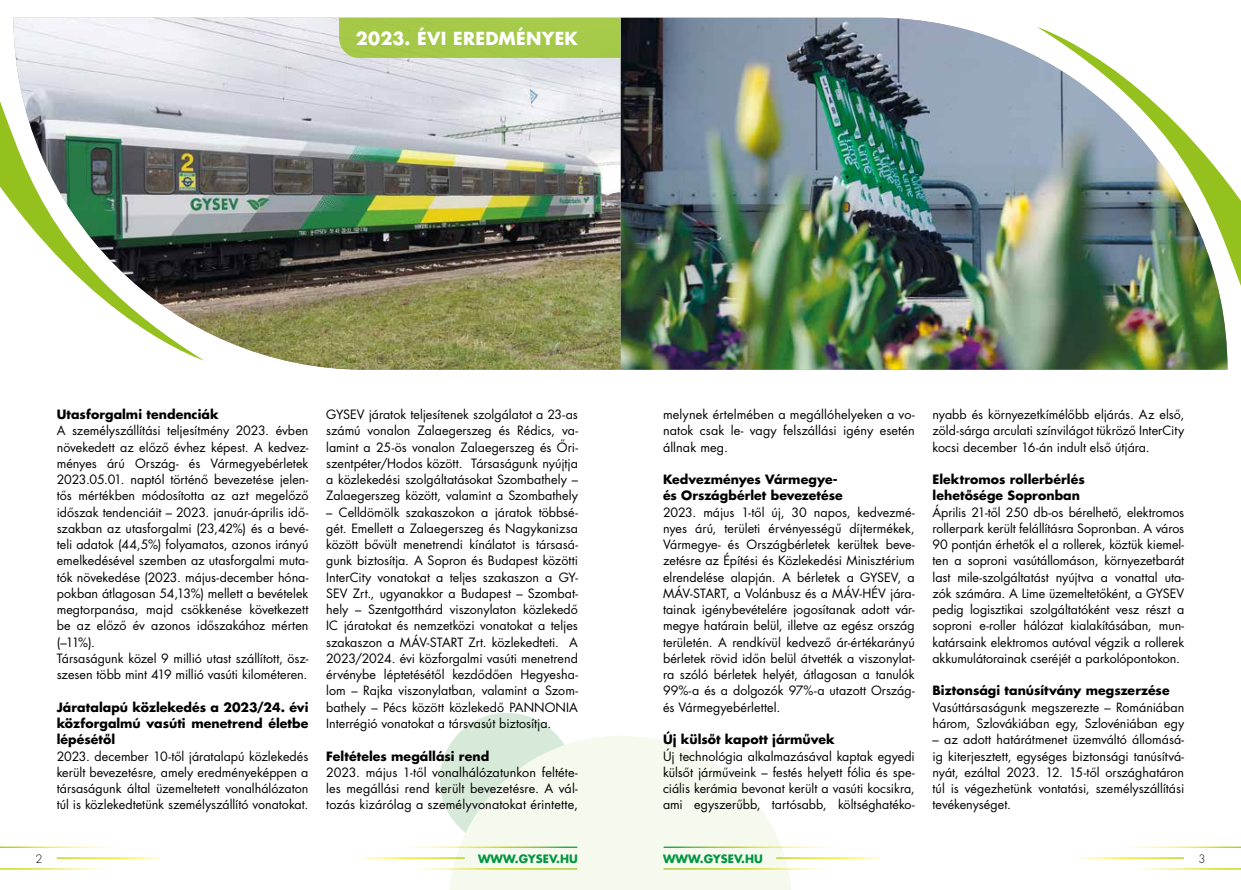
<style>
.page{position:relative;width:1241px;height:890px;background:#fff}
.page>*{position:absolute;margin:0;border:0;box-sizing:border-box;transform-origin:0 0}
.t1{font:700 17.5px "Futura LT Pro";letter-spacing:.02em;color:#fff}
.t2{font:12.5px/16.2px "Futura LT Pro";color:#000;text-align:justify}
.t3{font:700 12.5px/16.2px "Futura LT Pro";letter-spacing:.005em;color:#000}
.t4{font:700 11.25px "Futura LT Pro";color:#009641}
.t5{font:300 11.25px "Futura LT Pro";color:#000}
</style>
<div class="page">
<div style="left:439px;top:712px;width:135px;height:135px;background:#d7ead9;border-radius:50%"></div>
<svg style="left:448px;top:735px;width:344px;height:154px;fill:#f6f9ed"></svg>
<hr style="left:664px;top:868px;width:173px;height:1px;background:#fff">
<hr style="left:776px;top:857px;width:102px;height:1px;background:#fff">
<hr style="left:664px;top:846px;width:173px;height:1px;background:#fff">
<hr style="left:403px;top:868px;width:174px;height:1px;background:#fff">
<hr style="left:362px;top:857px;width:102px;height:1px;background:#fff">
<hr style="left:403px;top:846px;width:174px;height:1px;background:#fff">
<img style="left:620px;top:18px;width:607px;height:351px">
<img style="left:1036px;top:27px;width:204px;height:277px">
<img style="left:13px;top:18px;width:607px;height:351px">
<svg style="left:0;top:83px;width:204px;height:277px"></svg>
<div style="left:339px;top:18px;width:281px;height:40px;background:#a5c948"></div>
<h1 class="t1" style="left:356px;top:25px;width:223px">2023. ÉVI EREDMÉNYEK</h1>
<p class="t3" style="left:57px;top:406px;width:163px">Utasforgalmi tendenciák</p>
<p class="t2" style="left:57px;top:422px;width:253px;text-align:left">A személyszállítási teljesítmény 2023. évben növekedett az előző évhez képest. A kedvez&shy;ményes árú Ország- és Vármegyebérletek 2023.05.01. naptól történő bevezetése jelen&shy;tős mértékben módosította az azt megelőző időszak tendenciáit – 2023. január-április idő&shy;szakban az utasforgalmi (23,42%) és a bevé&shy;teli adatok (44,5%) folyamatos, azonos irányú emelkedésével szemben az utasforgalmi muta&shy;tók növekedése (2023. május-december hóna&shy;pokban átlagosan 54,13%) mellett a bevételek megtorpanása, majd csökkenése következett be az előző év azonos időszakához mérten (–11%).<br>Társaságunk közel 9 millió utast szállított, ös - szesen több mint 419 millió vasúti kilométeren.</p>
<p class="t3" style="left:57px;top:698px;width:253px;text-align:justify">Járatalapú közlekedés a 2023/24. évi közforgalmú vasúti menetrend életbe lépésétől</p>
<p class="t2" style="left:57px;top:747px;width:253px">2023. december 10-től járatalapú közlekedés került bevezetésre, amely eredményeképpen a társaságunk által üzemeltetett vonalhálózaton túl is közlekedtetünk személyszállító vonatokat.</p>
<p class="t2" style="left:326px;top:406px;width:253px">GYSEV járatok teljesítenek szolgálatot a 23-as számú vonalon Zalaegerszeg és Rédics, va&shy;lamint a 25-ös vonalon Zalaegerszeg és Őri&shy;szentpéter/Hodos között. Társaságunk nyújtja a közlekedési szolgáltatásokat Szombathely – Zalaegerszeg között, valamint a Szombathely</p>
<p class="t2" style="left:326px;top:503px;width:253px">– Celldömölk szakaszokon a járatok többsé&shy;gét. Emellett a Zalaegerszeg és Nagykanizsa között bővült menetrendi kínálatot is társasá&shy;gunk biztosítja. A Sopron és Budapest közötti InterCity vonatokat a teljes szakaszon a GY-SEV Zrt., ugyanakkor a Budapest – Szombat&shy;hely – Szentgotthárd viszonylaton közlekedő IC járatokat és nemzetközi vonatokat a teljes szakaszon a MÁV-START Zrt. közlekedteti. A 2023/2024. évi közforgalmi vasúti menetrend érvénybe léptetésétől kezdődően Hegyesha&shy;lom – Rajka viszonylatban, valamint a Szom&shy;bathely – Pécs között közlekedő PANNONIA Interrégió vonatokat a társvasút biztosítja.</p>
<p class="t3" style="left:326px;top:747px;width:164px">Feltételes megállási rend</p>
<p class="t2" style="left:326px;top:763px;width:253px">2023. május 1-től vonalhálózatunkon feltéte&shy;les megállási rend került bevezetésre. A vál&shy;tozás kizárólag a személyvonatokat érintette,</p>
<p class="t2" style="left:663px;top:406px;width:253px">melynek értelmében a megállóhelyeken a vo&shy;natok csak le- vagy felszállási igény esetén állnak meg.</p>
<p class="t3" style="left:663px;top:471px;width:181px">Kedvezményes Vármegye&shy;és Országbérlet bevezetése</p>
<p class="t2" style="left:663px;top:503px;width:253px">2023. május 1-től új, 30 napos, kedvezmé&shy;nyes árú, területi érvényességű díjtermékek, Vármegye- és Országbérletek kerültek beve&shy;zetésre az Építési és Közlekedési Minisztérium elrendelése alapján. A bérletek a GYSEV, a MÁV-START, a Volánbusz és a MÁV-HÉV jára&shy;tainak igénybevételére jogosítanak adott vár&shy;megye határain belül, illetve az egész ország területén. A rendkívül kedvező ár-értékarányú bérletek rövid időn belül átvették a viszonylat&shy;ra szóló bérletek helyét, átlagosan a tanulók 99%-a és a dolgozók 97%-a utazott Ország&shy;és Vármegyebérlettel.</p>
<p class="t3" style="left:663px;top:731px;width:173px">Új külsőt kapott járművek</p>
<p class="t2" style="left:663px;top:747px;width:253px">Új technológia alkalmazásával kaptak egyedi külsőt járműveink – festés helyett fólia és spe&shy;ciális kerámia bevonat került a vasúti kocsikra, ami egyszerűbb, tartósabb, költséghatéko-</p>
<p class="t2" style="left:932px;top:406px;width:253px">nyabb és környezetkímélőbb eljárás. Az első, zöld-sárga arculati színvilágot tükröző InterCity kocsi december 16-án indult első útjára.</p>
<p class="t3" style="left:932px;top:471px;width:154px">Elektromos rollerbérlés lehetősége Sopronban</p>
<p class="t2" style="left:932px;top:503px;width:253px">Április 21-től 250 db-os bérelhető, elektromos rollerpark került felállításra Sopronban. A város 90 pontján érhetők el a rollerek, köztük kiemel&shy;ten a soproni vasútállomáson, környezetbarát last mile-szolgáltatást nyújtva a vonattal uta&shy;zók számára. A Lime üzemeltetőként, a GYSEV pedig logisztikai szolgáltatóként vesz részt a soproni e-roller hálózat kialakításában, mun&shy;katársaink elektromos autóval végzik a rollerek akkumulátorainak cseréjét a parkolópontokon.</p>
<p class="t3" style="left:932px;top:682px;width:238px">Biztonsági tanúsítvány megszerzése</p>
<p class="t2" style="left:932px;top:698px;width:253px">Vasúttársaságunk megszerezte – Romániában három, Szlovákiában egy, Szlovéniában egy</p>
<p class="t2" style="left:932px;top:731px;width:253px">– az adott határátmenet üzemváltó állomásá&shy;ig kiterjesztett, egységes biztonsági tanúsítvá&shy;nyát, ezáltal 2023. 12. 15-től országhatáron túl is végezhetünk vontatási, személyszállítási tevékenységet.</p>
<p class="t5" style="left:35px;top:851px;width:8px">2</p>
<p class="t4" style="left:478px;top:849px;width:101px">WWW.GYSEV.HU</p>
<p class="t4" style="left:663px;top:849px;width:101px">WWW.GYSEV.HU</p>
<p class="t5" style="left:1198px;top:851px;width:8px">3</p>
</div>
